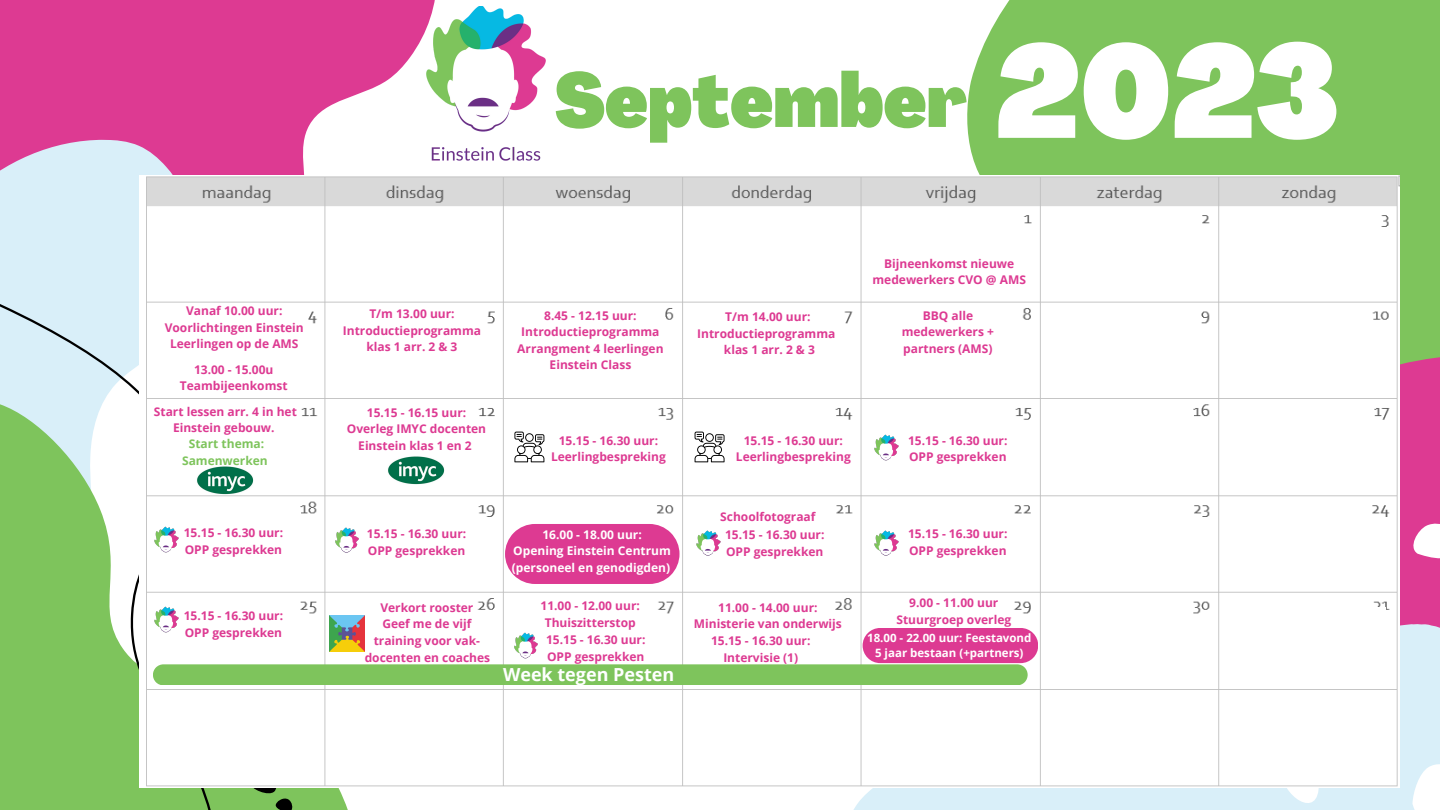
<style>
.page{position:relative;width:1440px;height:810px;background:#fff}
.page>*{position:absolute;margin:0;border:0;box-sizing:border-box;transform-origin:0 0}
.t1{font:900 condensed 130px "Agrandir";color:#fff}
.t2{font:900 condensed 75px "Agrandir";color:#7ec45c}
.t3{font:700 18px "Open Sans";color:#fff}
.t4{font:700 12px/16.5px "Open Sans";color:#dd3a92;text-align:center}
.t5{font:700 12px/16.5px "Open Sans";color:#fff}
.t6{font:700 12px/16.5px "Open Sans";color:#7ec45c;text-align:center}
.t7{font:700 11.5px "Open Sans";color:#fff}
</style>
<div class="page">
<svg style="left:0;top:0;width:435px;height:175px;fill:#dd3a92"></svg>
<div style="left:967px;top:0;width:473px;height:348px;background:#7ec45c"></div>
<svg style="left:0;top:126px;width:207px;height:178px;background:#d9c9e3"></svg>
<svg style="left:0;top:304px;width:153px;height:506px;background:#a3d495"></svg>
<img style="left:417px;top:7px;width:129px;height:168px">
<div style="left:1400px;top:348px;width:40px;height:276px;background:#dd3a92"></div>
<div style="left:1028px;top:624px;width:412px;height:186px;background:#d9eff9"></div>
<svg style="left:1412px;top:757px;width:28px;height:53px"></svg>
<div style="left:1400px;top:656px;width:22px;height:89px;background:#d9eff9"></div>
<svg style="left:1408px;top:519px;width:32px;height:43px"></svg>
<svg style="left:1280px;top:788px;width:40px;height:22px"></svg>
<img style="left:140px;top:176px;width:1260px;height:612px">
<div style="left:1359px;top:608px;width:26px;height:31px;background:#fff"></div>
<img style="left:196px;top:466px;width:59px;height:28px">
<img style="left:387px;top:456px;width:59px;height:28px">
<img style="left:873px;top:435px;width:28px;height:27px">
<img style="left:333px;top:527px;width:28px;height:27px">
<img style="left:152px;top:527px;width:29px;height:27px">
<svg style="left:505px;top:524px;width:175px;height:60px;background:#df499a"></svg>
<img style="left:873px;top:530px;width:28px;height:27px">
<img style="left:694px;top:530px;width:29px;height:27px">
<img style="left:152px;top:607px;width:29px;height:27px">
<img style="left:512px;top:633px;width:28px;height:27px">
<svg style="left:153px;top:664px;width:875px;height:146px"></svg>
<img style="left:329px;top:616px;width:36px;height:35px">
<div style="left:863px;top:628px;width:175px;height:35px;background:#dd3a92;border-radius:18px"></div>
<svg style="left:514px;top:432px;width:30px;height:30px"></svg>
<svg style="left:695px;top:432px;width:30px;height:30px"></svg>
<p class="t2" style="left:554px;top:71px;width:414px">September</p>
<p class="t1" style="left:995px;top:40px;width:346px">2023</p>
<p class="t4" style="left:165px;top:303px;width:141px">Vanaf 10.00 uur:<br>Voorlichtingen Einstein<br>Leerlingen op de AMS</p>
<p class="t4" style="left:180px;top:361px;width:109px">13.00 - 15.00u<br>Teambijeenkomst</p>
<p class="t4" style="left:154px;top:403px;width:145px">Start lessen arr. 4 in het<br>Einstein gebouw.</p>
<p class="t6" style="left:182px;top:435px;width:87px">Start thema:<br>Samenwerken</p>
<p class="t4" style="left:184px;top:524px;width:101px">15.15 - 16.30 uur:</p>
<p class="t4" style="left:185px;top:541px;width:99px">OPP gesprekken</p>
<p class="t4" style="left:184px;top:607px;width:101px">15.15 - 16.30 uur:</p>
<p class="t4" style="left:185px;top:624px;width:99px">OPP gesprekken</p>
<p class="t4" style="left:343px;top:305px;width:140px">T/m 13.00 uur:<br>Introductieprogramma klas 1 arr. 2 &amp; 3</p>
<p class="t4" style="left:544px;top:307px;width:94px">8.45 - 12.15 uur:</p>
<p class="t4" style="left:517px;top:323px;width:148px">Introductieprogramma<br>Arrangment 4 leerlingen<br>Einstein Class</p>
<p class="t4" style="left:725px;top:308px;width:87px">T/m 14.00 uur:</p>
<p class="t4" style="left:697px;top:325px;width:140px">Introductieprogramma klas 1 arr. 2 &amp; 3</p>
<p class="t4" style="left:367px;top:404px;width:101px">15.15 - 16.15 uur:</p>
<p class="t4" style="left:347px;top:420px;width:141px">Overleg IMYC docenten<br>Einstein klas 1 en 2</p>
<p class="t4" style="left:551px;top:432px;width:116px">15.15 - 16.30 uur:<br>Leerlingbespreking</p>
<p class="t4" style="left:736px;top:432px;width:116px">15.15 - 16.30 uur:<br>Leerlingbespreking</p>
<p class="t4" style="left:873px;top:255px;width:155px">Bijneenkomst nieuwe medewerkers CVO @ AMS</p>
<p class="t4" style="left:902px;top:307px;width:94px">BBQ alle medewerkers + partners (AMS)</p>
<p class="t4" style="left:908px;top:432px;width:101px">15.15 - 16.30 uur:</p>
<p class="t4" style="left:909px;top:448px;width:99px">OPP gesprekken</p>
<p class="t4" style="left:367px;top:525px;width:101px">15.15 - 16.30 uur:</p>
<p class="t4" style="left:368px;top:542px;width:99px">OPP gesprekken</p>
<p class="t5" style="left:542px;top:526px;width:101px">16.00 - 18.00 uur:</p>
<p class="t5" style="left:512px;top:542px;width:160px">Opening Einstein Centrum (personeel en genodigden)</p>
<p class="t4" style="left:720px;top:509px;width:97px">Schoolfotograaf</p>
<p class="t4" style="left:725px;top:526px;width:101px">15.15 - 16.30 uur:</p>
<p class="t4" style="left:726px;top:543px;width:99px">OPP gesprekken</p>
<p class="t4" style="left:541px;top:598px;width:101px">11.00 - 12.00 uur:</p>
<p class="t4" style="left:545px;top:614px;width:92px">Thuiszitterstop</p>
<p class="t3" style="left:503px;top:662px;width:173px">Week tegen Pesten</p>
<p class="t4" style="left:380px;top:599px;width:94px">Verkort rooster</p>
<p class="t4" style="left:374px;top:615px;width:108px">Geef me de vijf training voor vak-</p>
<p class="t4" style="left:718px;top:599px;width:101px">11.00 - 14.00 uur:</p>
<p class="t4" style="left:694px;top:616px;width:150px">Ministerie van onderwijs</p>
<p class="t4" style="left:546px;top:631px;width:101px">15.15 - 16.30 uur:</p>
<p class="t4" style="left:547px;top:648px;width:99px">OPP gesprekken</p>
<p class="t4" style="left:711px;top:632px;width:101px">15.15 - 16.30 uur:</p>
<p class="t4" style="left:365px;top:649px;width:127px">docenten en coaches</p>
<p class="t4" style="left:723px;top:649px;width:76px">Intervisie (1)</p>
<p class="t4" style="left:908px;top:525px;width:101px">15.15 - 16.30 uur:</p>
<p class="t4" style="left:909px;top:542px;width:99px">OPP gesprekken</p>
<p class="t4" style="left:896px;top:594px;width:116px">9.00 - 11.00 uur<br>Stuurgroep overleg</p>
<p class="t7" style="left:867px;top:629px;width:166px">18.00 - 22.00 uur: Feestavond</p>
<p class="t7" style="left:875px;top:645px;width:150px">5 jaar bestaan (+partners)</p>
</div>
